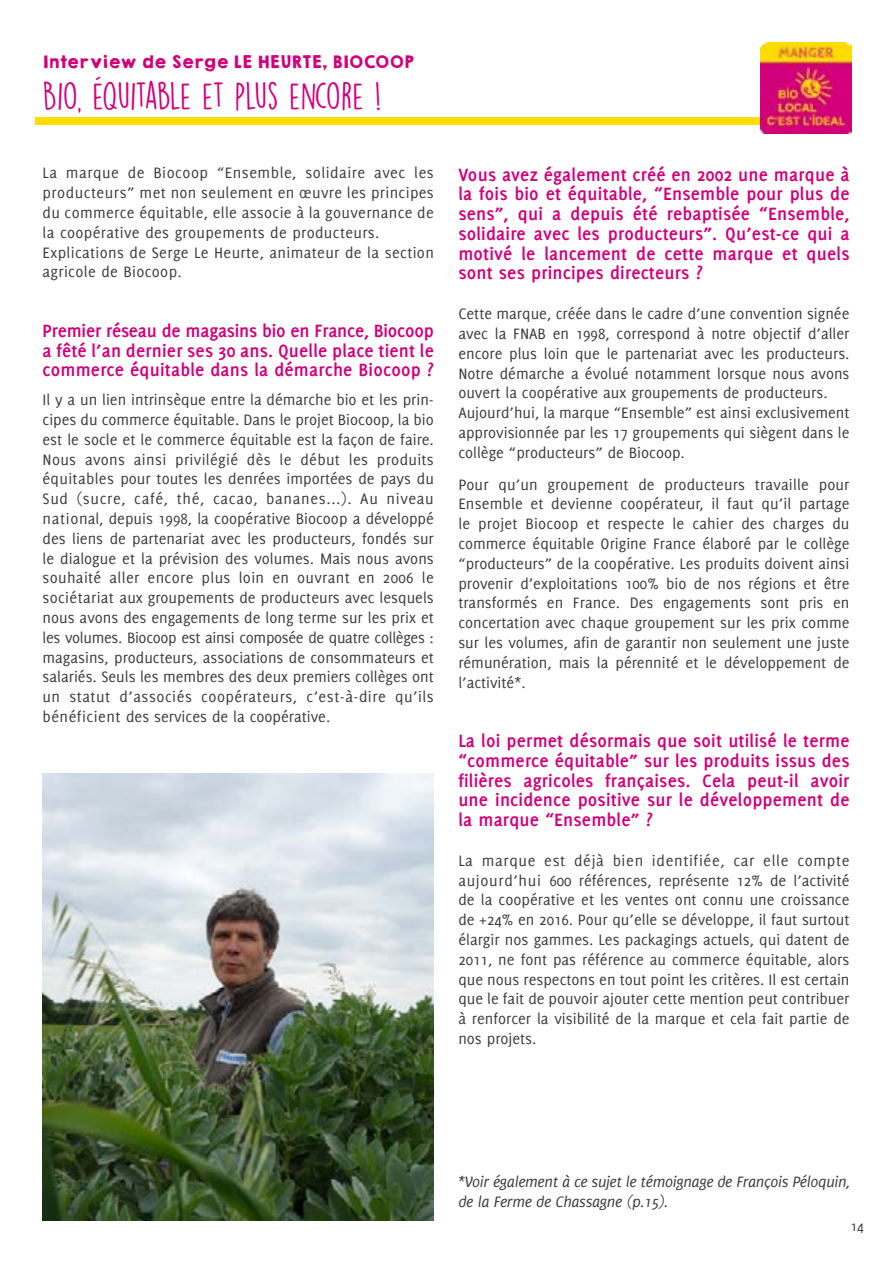
<style>
.page{position:relative;width:893px;height:1263px;background:#fff}
.page>*{position:absolute;margin:0;border:0;box-sizing:border-box;transform-origin:0 0}
.t1{font:34.5px "DK Lemon Yellow Sun";letter-spacing:-.035em;color:#d2007a}
.t2{font:700 19.5px/19.8px "Delicious";letter-spacing:.01em;color:#d2007a;text-align:justify}
.t3{font:16.5px/19.8px "Delicious";color:#3c3c3b;text-align:justify}
.t4{font:16.5px/19.8px "Delicious";letter-spacing:.02em;color:#3c3c3b}
.t5{font:italic 16.5px/19.8px "Delicious";letter-spacing:-.02em;color:#3c3c3b}
.t6{font:15.6px "KGHAPPY Solid";color:#d2007a}
.t7{font:15px "Delicious";color:#3c3c3b}
</style>
<div class="page">
<div style="left:35px;top:117px;width:800px;height:7px;background:#fd0"></div>
<img style="left:760px;top:43px;width:91px;height:90px">
<img style="left:43px;top:774px;width:391px;height:446px">
<p class="t6" style="left:43px;top:50px;width:373px">Interview de Serge LE HEURTE, BIOCOOP</p>
<h1 class="t1" style="left:43px;top:75px;width:340px">Bio, équitable et plus encore !</h1>
<p class="t4" style="left:43px;top:163px;width:393px">La marque de Biocoop “Ensemble, solidaire avec les producteurs” met non seulement en œuvre les principes du commerce équitable, elle associe à la gouvernance de la coopérative des groupements de producteurs.<br>Explications de Serge Le Heurte, animateur de la section agricole de Biocoop.</p>
<p class="t2" style="left:43px;top:320px;width:393px">Premier réseau de magasins bio en France, Biocoop a fêté l’an dernier ses 30 ans. Quelle place tient le commerce équitable dans la démarche Biocoop ?</p>
<p class="t3" style="left:43px;top:390px;width:393px">Il y a un lien intrinsèque entre la démarche bio et les prin&shy;cipes du commerce équitable. Dans le projet Biocoop, la bio est le socle et le commerce équitable est la façon de faire.<br>Nous avons ainsi privilégié dès le début les produits équitables pour toutes les denrées importées de pays du Sud (sucre, café, thé, cacao, bananes...). Au niveau national, depuis 1998, la coopérative Biocoop a développé des liens de partenariat avec les producteurs, fondés sur le dialogue et la prévision des volumes. Mais nous avons souhaité aller encore plus loin en ouvrant en 2006 le sociétariat aux groupements de producteurs avec lesquels nous avons des engagements de long terme sur les prix et les volumes. Biocoop est ainsi composée de quatre collèges : magasins, producteurs, associations de consommateurs et salariés. Seuls les membres des deux premiers collèges ont un statut d’associés coopérateurs, c’est-à-dire qu’ils bénéficient des services de la coopérative.</p>
<p class="t2" style="left:458px;top:164px;width:393px">Vous avez également créé en 2002 une marque à la fois bio et équitable, “Ensemble pour plus de sens”, qui a depuis été rebaptisée “Ensemble, solidaire avec les producteurs”. Qu’est-ce qui a motivé le lancement de cette marque et quels sont ses principes directeurs ?</p>
<p class="t3" style="left:458px;top:304px;width:393px;text-align:left">Cette marque, créée dans le cadre d’une convention signée avec la FNAB en 1998, correspond à notre objectif d’aller encore plus loin que le partenariat avec les producteurs.<br>Notre démarche a évolué notamment lorsque nous avons ouvert la coopérative aux groupements de producteurs.<br>Aujourd’hui, la marque “Ensemble” est ainsi exclusivement approvisionnée par les 17 groupements qui siègent dans le collège “producteurs” de Biocoop.</p>
<p class="t3" style="left:458px;top:474px;width:393px">Pour qu’un groupement de producteurs travaille pour Ensemble et devienne coopérateur, il faut qu’il partage le projet Biocoop et respecte le cahier des charges du commerce équitable Origine France élaboré par le collège “producteurs” de la coopérative. Les produits doivent ainsi provenir d’exploitations 100% bio de nos régions et être transformés en France. Des engagements sont pris en concertation avec chaque groupement sur les prix comme sur les volumes, afin de garantir non seulement une juste rémunération, mais la pérennité et le développement de l’activité*.</p>
<p class="t2" style="left:458px;top:730px;width:393px">La loi permet désormais que soit utilisé le terme “commerce équitable” sur les produits issus des filières agricoles françaises. Cela peut-il avoir une incidence positive sur le développement de la marque “Ensemble” ?</p>
<p class="t3" style="left:458px;top:850px;width:393px">La marque est déjà bien identifiée, car elle compte aujourd’hui 600 références, représente 12% de l’activité de la coopérative et les ventes ont connu une croissance de +24% en 2016. Pour qu’elle se développe, il faut surtout élargir nos gammes. Les packagings actuels, qui datent de 2011, ne font pas référence au commerce équitable, alors que nous respectons en tout point les critères. Il est certain que le fait de pouvoir ajouter cette mention peut contribuer à renforcer la visibilité de la marque et cela fait partie de nos projets.</p>
<p class="t5" style="left:458px;top:1171px;width:394px">*Voir également à ce sujet le témoignage de François Péloquin, de la Ferme de Chassagne (p.15).</p>
<p class="t7" style="left:850px;top:1217px;width:15px">14</p>
</div>
